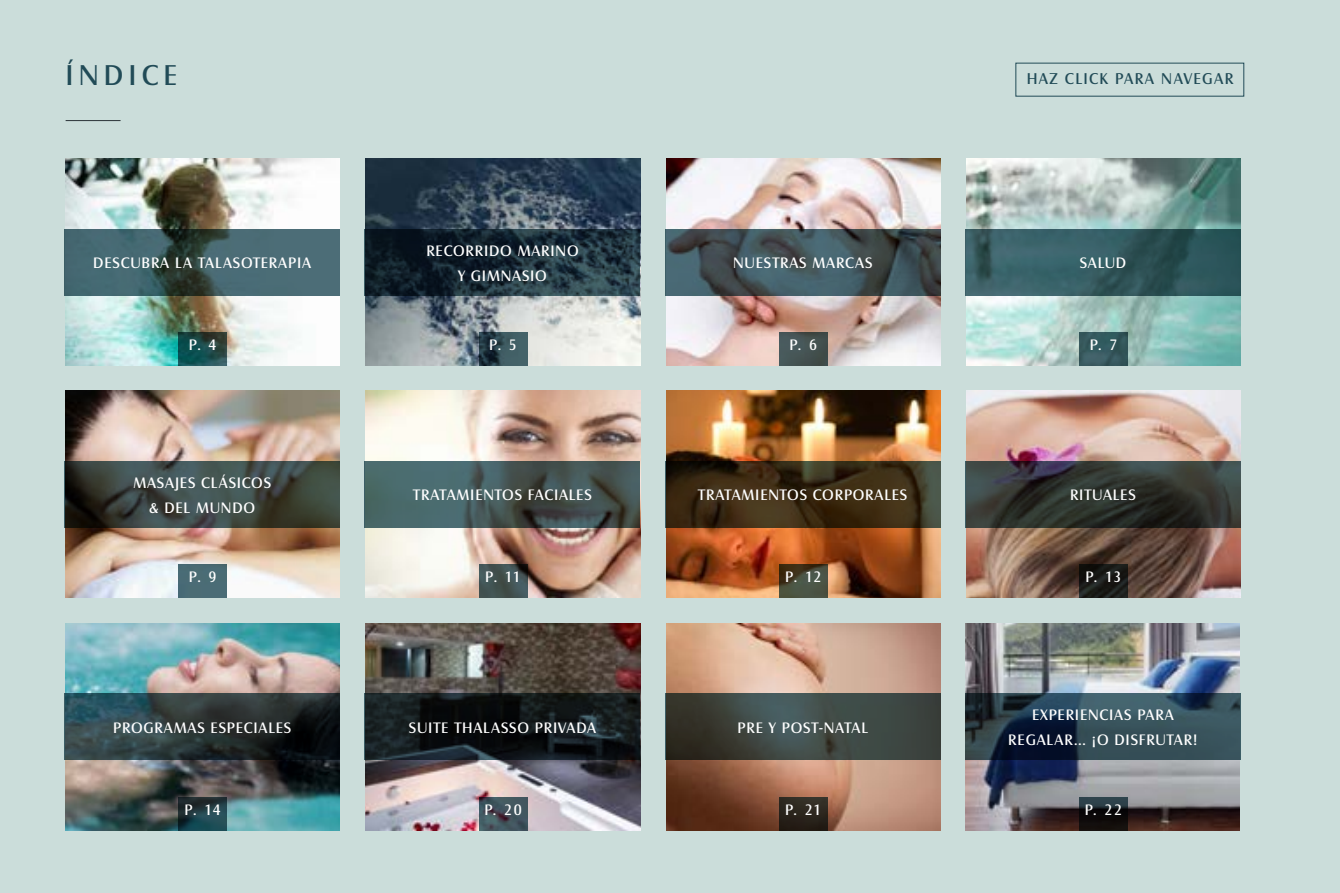
<style>
.page{position:relative;width:1340px;height:893px;background:#fff}
.page>*{position:absolute;margin:0;border:0;box-sizing:border-box;transform-origin:0 0}
.t1{font:29.75px "Castle TOT Boo";letter-spacing:.17em;color:#214b57}
.t2{font:16.28px "Castle TOT Boo";letter-spacing:.08em;color:#214b57}
.t3{font:15.75px/24.5px "Castle TOT Boo";letter-spacing:.05em;color:#fff;text-align:center}
</style>
<div class="page">
<div style="left:0;top:0;width:1339px;height:893px;background:#cbddda"></div>
<hr style="left:66px;top:120px;width:55px;height:1px;background:#2b3338">
<img style="left:66px;top:159px;width:274px;height:207px">
<img style="left:66px;top:623px;width:274px;height:207px">
<img style="left:366px;top:623px;width:274px;height:207px">
<img style="left:666px;top:623px;width:274px;height:207px">
<img style="left:666px;top:159px;width:274px;height:207px">
<img style="left:366px;top:391px;width:274px;height:207px">
<img style="left:666px;top:391px;width:274px;height:207px">
<img style="left:966px;top:391px;width:274px;height:207px">
<img style="left:966px;top:159px;width:274px;height:207px">
<img style="left:366px;top:159px;width:274px;height:207px">
<img style="left:965px;top:623px;width:274px;height:207px">
<img style="left:66px;top:391px;width:274px;height:207px">
<svg style="left:179px;top:333px;width:48px;height:33px"></svg>
<svg style="left:179px;top:797px;width:48px;height:33px"></svg>
<svg style="left:479px;top:797px;width:48px;height:33px;fill:#43565f"></svg>
<div style="left:779px;top:797px;width:48px;height:33px;background:#2b251d"></div>
<div style="left:779px;top:333px;width:48px;height:33px;background:linear-gradient(to right,#4a5c5f,#404b48)"></div>
<svg style="left:479px;top:565px;width:48px;height:33px;fill:#425453"></svg>
<svg style="left:779px;top:565px;width:48px;height:33px;fill:#4b5341"></svg>
<svg style="left:1079px;top:565px;width:48px;height:33px;fill:#181916"></svg>
<div style="left:1079px;top:333px;width:48px;height:33px;background:linear-gradient(to right,#3b5f65,#315559)"></div>
<svg style="left:479px;top:333px;width:48px;height:33px"></svg>
<svg style="left:1079px;top:797px;width:48px;height:33px"></svg>
<div style="left:179px;top:565px;width:48px;height:33px;background:#4b6c75"></div>
<svg style="left:64px;top:229px;width:276px;height:66px;fill:#476b74"></svg>
<svg style="left:64px;top:693px;width:276px;height:67px"></svg>
<svg style="left:365px;top:693px;width:275px;height:67px"></svg>
<svg style="left:665px;top:693px;width:275px;height:67px;fill:#3e4843"></svg>
<svg style="left:665px;top:229px;width:275px;height:66px"></svg>
<svg style="left:365px;top:461px;width:275px;height:66px"></svg>
<svg style="left:665px;top:461px;width:275px;height:66px"></svg>
<svg style="left:965px;top:461px;width:275px;height:66px"></svg>
<svg style="left:965px;top:229px;width:275px;height:66px"></svg>
<svg style="left:365px;top:229px;width:275px;height:66px"></svg>
<svg style="left:965px;top:693px;width:275px;height:67px"></svg>
<svg style="left:64px;top:461px;width:276px;height:66px"></svg>
<div style="left:1015px;top:63px;width:229px;height:34px;border:1px solid #214b57"></div>
<h1 class="t1" style="left:66px;top:58px;width:113px">ÍNDICE</h1>
<p class="t3" style="left:93px;top:251px;width:219px">DESCUBRA LA TALASOTERAPIA</p>
<p class="t3" style="left:189px;top:333px;width:29px">P. 4</p>
<p class="t3" style="left:133px;top:471px;width:139px">MASAJES CLÁSICOS &amp; DEL MUNDO</p>
<p class="t3" style="left:189px;top:565px;width:29px">P. 9</p>
<p class="t3" style="left:426px;top:239px;width:154px">RECORRIDO MARINO<br>Y GIMNASIO</p>
<p class="t3" style="left:733px;top:251px;width:141px">NUESTRAS MARCAS</p>
<p class="t2" style="left:1026px;top:70px;width:208px">HAZ CLICK PARA NAVEGAR</p>
<p class="t3" style="left:1079px;top:251px;width:48px">SALUD</p>
<p class="t3" style="left:789px;top:333px;width:29px">P. 6</p>
<p class="t3" style="left:489px;top:333px;width:29px">P. 5</p>
<p class="t3" style="left:1089px;top:333px;width:29px">P. 7</p>
<p class="t3" style="left:413px;top:483px;width:180px">TRATAMIENTOS FACIALES</p>
<p class="t3" style="left:698px;top:483px;width:210px">TRATAMIENTOS CORPORALES</p>
<p class="t3" style="left:1070px;top:483px;width:67px">RITUALES</p>
<p class="t3" style="left:485px;top:565px;width:37px">P. 11</p>
<p class="t3" style="left:785px;top:565px;width:38px">P. 12</p>
<p class="t3" style="left:1085px;top:565px;width:38px">P. 13</p>
<p class="t3" style="left:113px;top:715px;width:179px">PROGRAMAS ESPECIALES</p>
<p class="t3" style="left:409px;top:715px;width:189px">SUITE THALASSO PRIVADA</p>
<p class="t3" style="left:737px;top:715px;width:132px">PRE Y POST-NATAL</p>
<p class="t3" style="left:185px;top:797px;width:38px">P. 14</p>
<p class="t3" style="left:484px;top:797px;width:39px">P. 20</p>
<p class="t3" style="left:785px;top:797px;width:38px">P. 21</p>
<p class="t3" style="left:1008px;top:703px;width:191px">EXPERIENCIAS PARA<br>REGALAR… ¡O DISFRUTAR!</p>
<p class="t3" style="left:1084px;top:797px;width:39px">P. 22</p>
</div>
